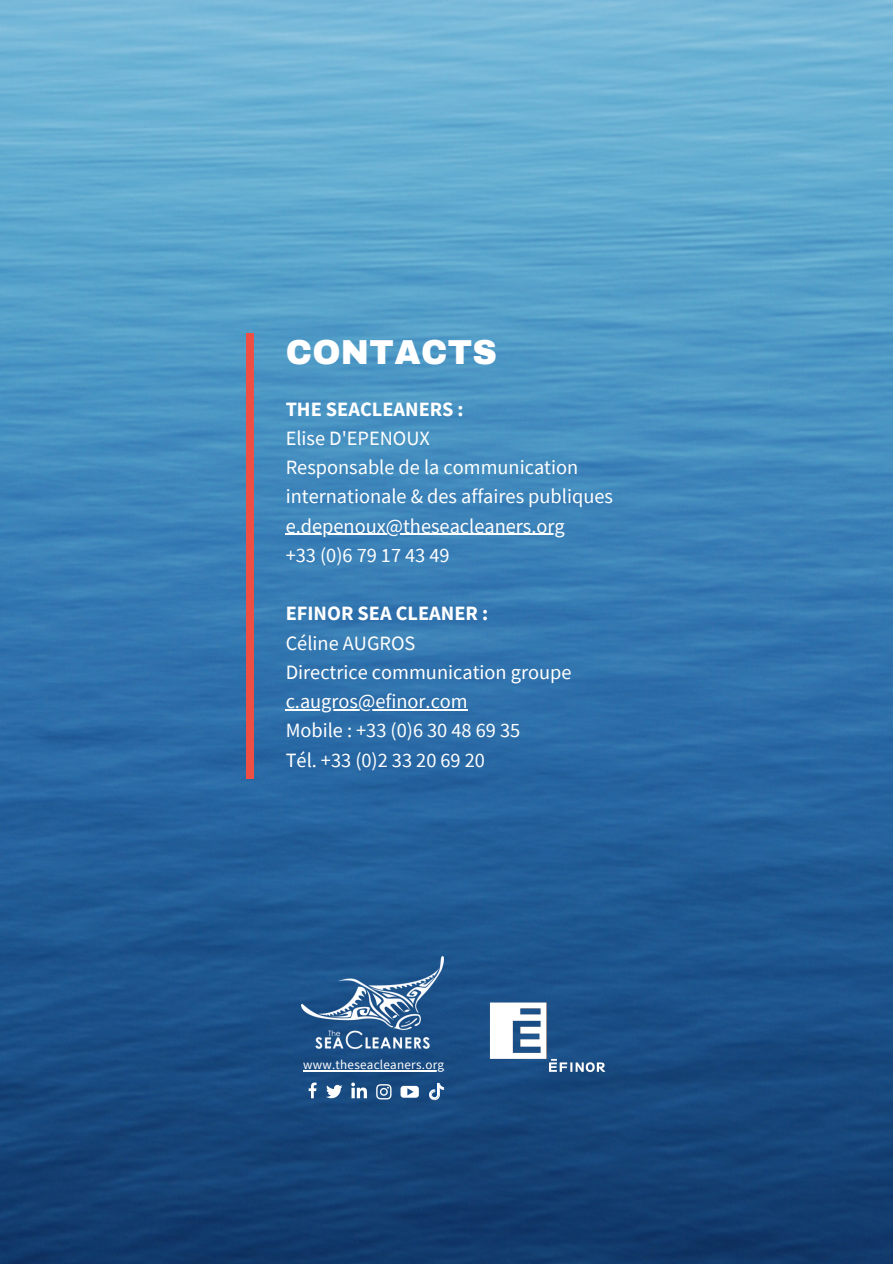
<style>
.page{position:relative;width:893px;height:1264px;background:#fff}
.page>*{position:absolute;margin:0;border:0;box-sizing:border-box;transform-origin:0 0}
.t1{font:900 33.9px "Archivo";letter-spacing:.01em;color:#fff}
.t2{font:20.4px/29.2px "Source Sans Pro";color:#fff}
.t3{font:700 20.4px "Source Sans Pro";color:#fff}
.t4{font:13.05px "Source Sans Pro";letter-spacing:.02em;color:#fff}
</style>
<div class="page">
<img style="left:0;top:0;width:892px;height:1263px">
<div style="left:246px;top:334px;width:8px;height:444px;background:#ed4f45"></div>
<img style="left:488px;top:1000px;width:118px;height:75px">
<hr style="left:286px;top:533px;width:279px;height:2px;background:#fff">
<hr style="left:286px;top:709px;width:182px;height:1px;background:#fff">
<img style="left:302px;top:956px;width:141px;height:92px">
<svg style="left:308px;top:1082px;width:8px;height:16px"></svg>
<svg style="left:351px;top:1082px;width:16px;height:16px"></svg>
<svg style="left:376px;top:1084px;width:15px;height:15px"></svg>
<svg style="left:400px;top:1085px;width:18px;height:12px"></svg>
<svg style="left:427px;top:1082px;width:17px;height:18px"></svg>
<svg style="left:326px;top:1084px;width:16px;height:13px"></svg>
<hr style="left:303px;top:1070px;width:141px;height:1px;background:#fff">
<h1 class="t1" style="left:286px;top:334px;width:213px">CONTACTS</h1>
<p class="t3" style="left:286px;top:395px;width:179px">THE SEACLEANERS :</p>
<p class="t2" style="left:286px;top:423px;width:329px">Elise D'EPENOUX<br>Responsable de la communication internationale &amp; des affaires publiques e.depenoux@theseacleaners.org<br>+33 (0)6 79 17 43 49</p>
<p class="t3" style="left:286px;top:600px;width:204px">EFINOR SEA CLEANER :</p>
<p class="t2" style="left:286px;top:627px;width:287px">Céline AUGROS<br>Directrice communication groupe c.augros@efinor.com<br>Mobile : +33 (0)6 30 48 69 35<br>Tél. +33 (0)2 33 20 69 20</p>
<p class="t4" style="left:303px;top:1056px;width:142px">www.theseacleaners.org</p>
</div>
